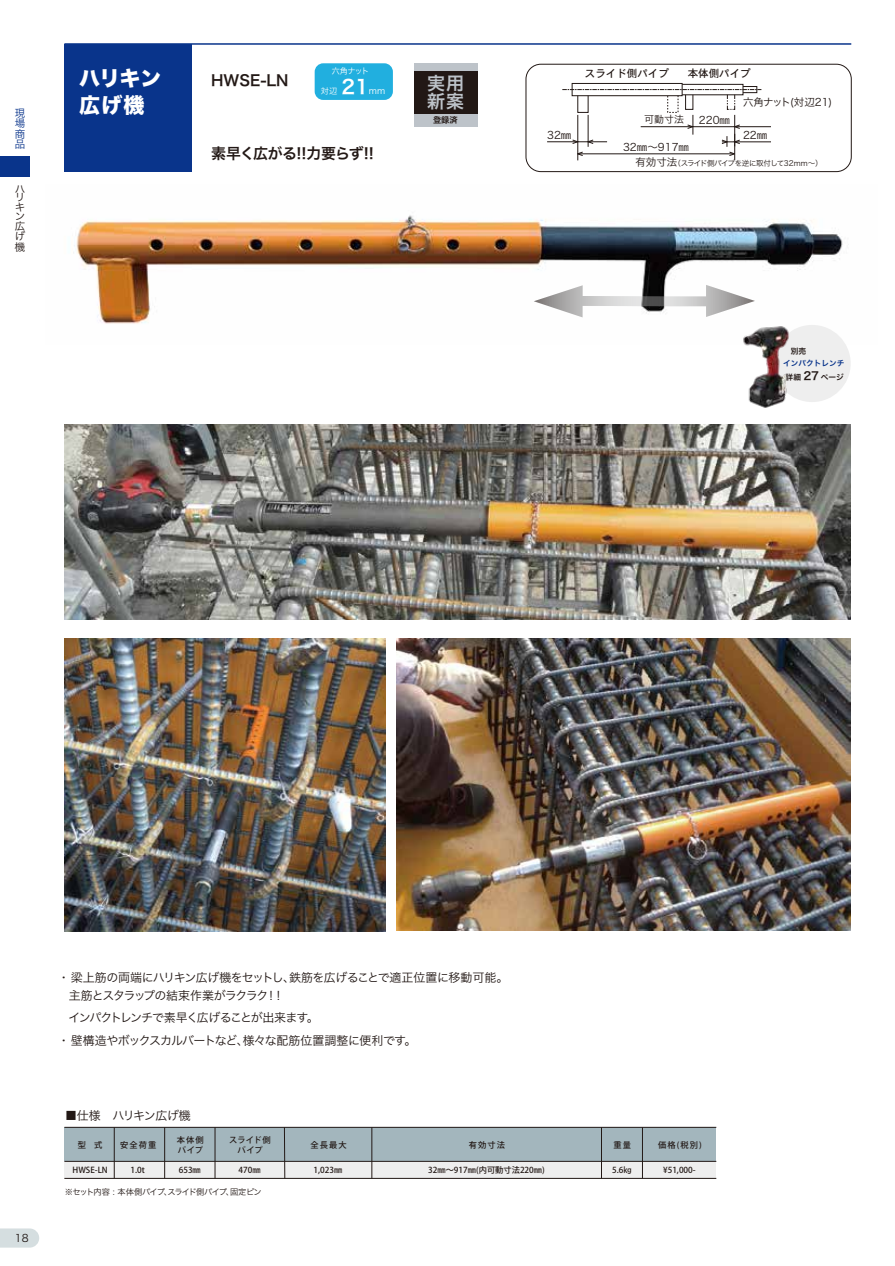
<style>
.page{position:relative;width:895px;height:1266px;background:#fff}
.page>*{position:absolute;margin:0;border:0;box-sizing:border-box;transform-origin:0 0}
.t1{font:21px/27px "Hiragino Sans W8";color:#fff}
.t2{font:19.2px "Hira Kaku Pro N W6";color:#fff}
.t3{font:18px/18px "Hiragino Sans W6";color:#bdc3c9}
.t4{font:15px "Hira Kaku Pro N W6";letter-spacing:-.055em;color:#221815}
.t5{font:15px "Hira Kaku Pro N W6";letter-spacing:-.015em;color:#221815}
.t6{font:12px/18px "Hira Kaku Pro N W3";letter-spacing:-.055em;color:#221815}
.t7{font:10.5px/10.2px "Hira Kaku Pro N W3";color:#221815}
.t8{font:10.5px "Osaka";color:#221815}
.t9{font:10.5px/10.5px "Hira Kaku Pro N W3";color:#09348b;text-align:justify}
.t10{font:9.9px "Hira Kaku Pro N W3";color:#221815}
.t11{font:500 8.25px/9.8px "Koz Go Pr 6 N";color:#221815}
.t12{font:8.25px "Hira Kaku Pro N W3";letter-spacing:-.085em;color:#221815}
.t13{font:8.25px "Hira Kaku Pro N W3";letter-spacing:-.07em;color:#fff}
.t14{font:8.25px "Hiragino Sans W6";color:#221815}
.t15{font:7.65px/14.2px "Hira Kaku Pro N W6";color:#09348b;text-align:center}
.t16{font:7.65px "Hira Kaku Pro N W6";color:#221815}
.t17{font:7.5px "Hira Kaku Pro N W3";letter-spacing:-.06em;color:#221815}
.s1{font-family:"Hira Kaku Pro N W3";font-size:8.85px}
.s2{font-size:10.5px}
.s3{color:#221815}
.s4{font-size:11.1px;color:#221815}
</style>
<div class="page">
<img style="left:73px;top:215px;width:772px;height:129px">
<svg style="left:534px;top:285px;width:221px;height:32px"></svg>
<img style="left:397px;top:638px;width:453px;height:292px">
<img style="left:64px;top:425px;width:786px;height:194px">
<hr style="left:640px;top:126px;width:131px;height:1px;background:#221815">
<hr style="left:722px;top:141px;width:49px;height:1px;background:#221815">
<hr style="left:547px;top:141px;width:60px;height:1px;background:#221815">
<div style="left:572px;top:83px;width:110px;height:13px;border:1px solid #221815"></div>
<div style="left:682px;top:84px;width:61px;height:11px;border:1px solid #221815"></div>
<div style="left:743px;top:86px;width:14px;height:7px;border:1px solid #221815"></div>
<div style="left:526px;top:64px;width:325px;height:108px;border:1px solid #221815;border-radius:15px"></div>
<svg style="left:562px;top:89px;width:199px;height:71px"></svg>
<div style="left:64px;top:44px;width:128px;height:128px;background:#09348b"></div>
<hr style="left:64px;top:43px;width:787px;height:2px;background:#09348b">
<div style="left:315px;top:63px;width:78px;height:37px;background:#21afdf;border-radius:9px"></div>
<div style="left:64px;top:1127px;width:652px;height:34px;background:#a3b6bd"></div>
<div style="left:64px;top:1161px;width:652px;height:17px;background:#eee"></div>
<hr style="left:64px;top:1160px;width:652px;height:1px;background:#221815">
<hr style="left:64px;top:1177px;width:652px;height:1px;background:#221815">
<hr style="left:642px;top:1127px;width:1px;height:51px;background:#221815">
<hr style="left:284px;top:1127px;width:1px;height:51px;background:#221815">
<hr style="left:371px;top:1127px;width:1px;height:51px;background:#221815">
<hr style="left:164px;top:1127px;width:1px;height:51px;background:#221815">
<hr style="left:114px;top:1127px;width:1px;height:51px;background:#221815">
<hr style="left:215px;top:1127px;width:1px;height:51px;background:#221815">
<hr style="left:64px;top:1126px;width:652px;height:1px;background:#221815">
<hr style="left:601px;top:1127px;width:1px;height:51px;background:#221815">
<div style="left:773px;top:325px;width:77px;height:77px;background:#eee;border-radius:50%"></div>
<img style="left:739px;top:322px;width:54px;height:86px">
<svg style="left:0;top:1228px;width:39px;height:19px"></svg>
<div style="left:0;top:156px;width:30px;height:21px;background:#09348b"></div>
<img style="left:64px;top:638px;width:322px;height:292px">
<div style="left:413px;top:63px;width:64px;height:64px;background:#bdc3c9"></div>
<div style="left:413px;top:71px;width:64px;height:43px;background:#221815"></div>
<p class="t9" style="left:15px;top:107px;width:12px">現場商品</p>
<p class="t7" style="left:15px;top:183px;width:11px;line-height:9px">ハリ</p>
<p class="t7" style="left:15px;top:202px;width:11px;line-height:8.7px">キン</p>
<p class="t7" style="left:15px;top:220px;width:12px;text-align:justify">広げ機</p>
<h1 class="t1" style="left:79px;top:66px;width:84px">ハリキン広げ機</h1>
<p class="t13" style="left:332px;top:63px;width:39px">六角ナット</p>
<p class="t5" style="left:211px;top:67px;width:79px">HWSE-LN</p>
<p class="t13" style="left:321px;top:83px;width:18px">対辺</p>
<h2 class="t2" style="left:341px;top:70px;width:45px">21<span class="s1">mm</span></h2>
<p class="t4" style="left:211px;top:140px;width:164px">素早く広がる!!力要らず!!</p>
<h3 class="t3" style="left:427px;top:74px;width:38px">実用新案</h3>
<p class="t14" style="left:433px;top:113px;width:26px">登録済</p>
<p class="t8" style="left:585px;top:67px;width:85px">スライド側パイプ</p>
<p class="t8" style="left:688px;top:67px;width:64px">本体側パイプ</p>
<p class="t10" style="left:644px;top:110px;width:41px">可動寸法</p>
<p class="t7" style="left:699px;top:114px;width:33px">220㎜</p>
<p class="t7" style="left:623px;top:141px;width:67px">32㎜～917㎜</p>
<p class="t17" style="left:635px;top:156px;width:189px"><span class="s2">有効寸法</span>（スライド側パイプを逆に取付して32mm～）</p>
<p class="t7" style="left:743px;top:96px;width:91px">六角ナット(対辺21)</p>
<p class="t7" style="left:547px;top:129px;width:26px">32㎜</p>
<p class="t7" style="left:743px;top:129px;width:26px">22㎜</p>
<p class="t16" style="left:783px;top:344px;width:25px">　別売</p>
<p class="t15" style="left:783px;top:355px;width:63px">インパクトレンチ<span class="s3">詳細</span> <span class="s4">27</span> <span class="s3">ページ</span></p>
<p class="t7" style="left:15px;top:1232px;width:15px">18</p>
<p class="t6" style="left:69px;top:967px;width:441px;text-indent:-11px">・ 梁上筋の両端にハリキン広げ機をセットし、鉄筋を広げることで適正位置に移動可能。主筋とスタラップの結束作業がラクラク！！</p>
<p class="t6" style="left:58px;top:1005px;width:360px;line-height:22.5px;text-indent:11px">インパクトレンチで素早く広げることが出来ます。<br>・ 壁構造やボックスカルバートなど、様々な配筋位置調整に便利です。</p>
<p class="t6" style="left:65px;top:1105px;width:127px">■仕様　ハリキン広げ機</p>
<p class="t11" style="left:78px;top:1140px;width:26px">型　式</p>
<p class="t11" style="left:73px;top:1164px;width:37px">HWSE-LN</p>
<p class="t11" style="left:120px;top:1140px;width:38px">安全荷重</p>
<p class="t11" style="left:131px;top:1164px;width:16px">1.0t</p>
<p class="t11" style="left:177px;top:1135px;width:28px">本体側パイプ</p>
<p class="t11" style="left:179px;top:1165px;width:24px">653㎜</p>
<p class="t11" style="left:229px;top:1135px;width:43px;text-align:center">スライド側パイプ</p>
<p class="t11" style="left:238px;top:1165px;width:24px">470㎜</p>
<p class="t12" style="left:65px;top:1184px;width:198px">※セット内容 : 本体側パイプ、スライド側パイプ、固定ピン</p>
<p class="t11" style="left:310px;top:1140px;width:38px">全長最大</p>
<p class="t11" style="left:314px;top:1164px;width:30px">1,023㎜</p>
<p class="t11" style="left:469px;top:1140px;width:38px">有効寸法</p>
<p class="t11" style="left:428px;top:1164px;width:118px">32㎜～917㎜(内可動寸法220㎜)</p>
<p class="t11" style="left:613px;top:1140px;width:19px">重量</p>
<p class="t11" style="left:612px;top:1164px;width:21px">5.6㎏</p>
<p class="t11" style="left:658px;top:1140px;width:45px">価格(税別)</p>
<p class="t11" style="left:663px;top:1164px;width:34px">¥51,000-</p>
</div>
